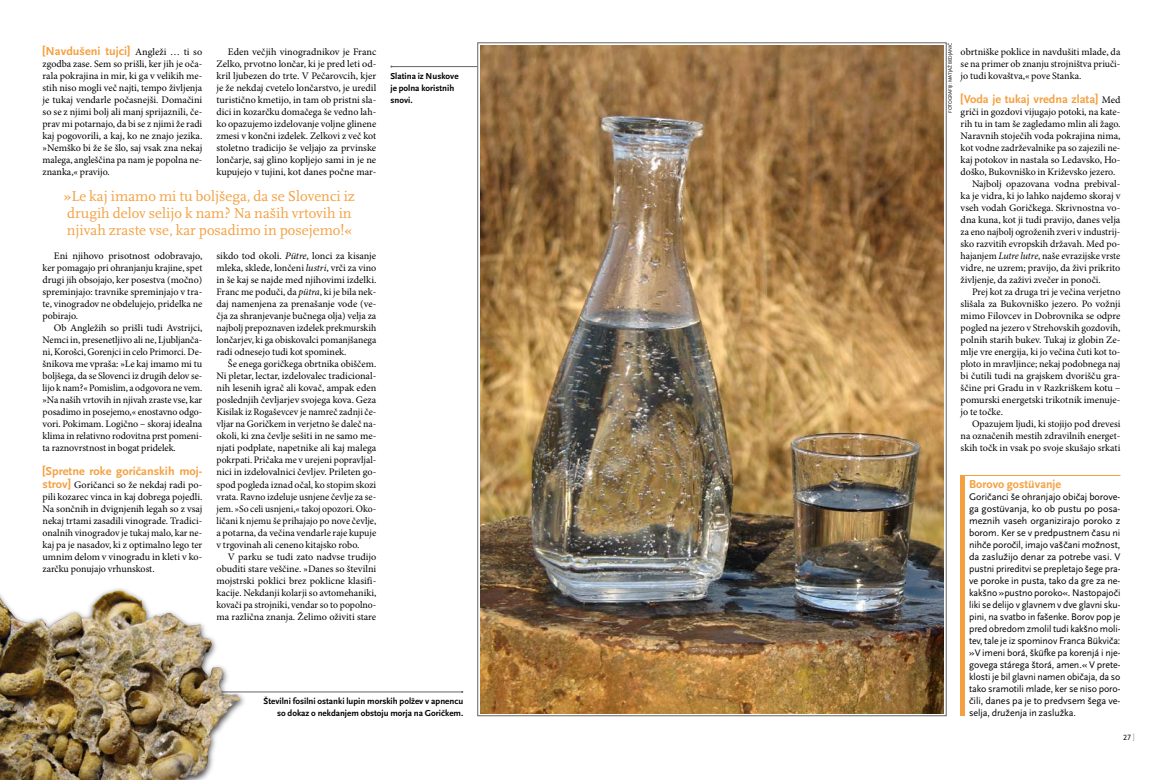
<style>
.page{position:relative;width:1163px;height:780px;background:#fff}
.page>*{position:absolute;margin:0;border:0;box-sizing:border-box;transform-origin:0 0}
.t1{font:15px/17px "Scala Pro";color:#f4a040}
.t2{font:700 12px "Scala Sans Pro";color:#f4a040}
.t3{font:10px/12px "Minion Pro";color:#000;text-align:justify}
.t4{font:10px/12px "Scala Sans Pro";letter-spacing:-.01em;color:#000;text-align:justify}
.t5{font:700 9px/12px "Scala Sans Pro";color:#000;text-align:right}
.t6{font:8px "Scala Sans Pro";color:#000}
.t7{font:5px "Scala Sans Pro";letter-spacing:-.01em;color:#000}
.s1{font-family:"Minion Pro";font-weight:400;font-size:10px;color:#000}
.s2{font-family:"Scala Sans Pro";font-weight:700;font-size:12px;color:#f4a040}
.s3{font-style:italic}
.s4{color:#9c9d9f}
</style>
<div class="page">
<hr style="left:216px;top:691px;width:246px;height:1px;background:#646567">
<img style="left:480px;top:45px;width:463px;height:668px">
<div style="left:0;top:586px;width:247px;height:194px;background:#000;opacity:.75"></div>
<img style="left:0;top:590px;width:212px;height:88px">
<hr style="left:960px;top:475px;width:4px;height:241px;background:#f4a040">
<hr style="left:960px;top:475px;width:160px;height:1px;background:#f4a040">
<hr style="left:391px;top:66px;width:86px;height:1px;background:#646567">
<p class="t2" style="left:43px;top:44px;width:161px">[Navdušeni tujci] <span class="s1">Angleži … ti so</span></p>
<p class="t3" style="left:43px;top:58px;width:161px">zgodba zase. Sem so prišli, ker jih je oča&shy;rala pokrajina in mir, ki ga v velikih me&shy;stih niso mogli več najti, tempo življenja je tukaj vendarle počasnejši. Domačini so se z njimi bolj ali manj sprijaznili, če&shy;prav mi potarnajo, da bi se z njimi že radi kaj pogovorili, a kaj, ko ne znajo jezika. »Nemško bi že še šlo, saj vsak zna nekaj malega, angleščina pa nam je popolna ne&shy;znanka,« pravijo.</p>
<p class="t3" style="left:216px;top:46px;width:161px;text-indent:11px">Eden večjih vinogradnikov je Franc Zelko, prvotno lončar, ki je pred leti od&shy;kril ljubezen do trte. V Pečarovcih, kjer je že nekdaj cvetelo lončarstvo, je uredil turistično kmetijo, in tam ob pristni sla&shy;dici in kozarčku domačega še vedno lah&shy;ko opazujemo izdelovanje voljne glinene zmesi v končni izdelek. Zelkovi z več kot stoletno tradicijo še veljajo za prvinske lončarje, saj glino kopljejo sami in je ne kupujejo v tujini, kot danes počne mar-</p>
<h1 class="t1" style="left:64px;top:187px;width:292px">»Le kaj imamo mi tu boljšega, da se Slovenci iz drugih delov selijo k nam? Na naših vrtovih in njivah zraste vse, kar posadimo in posejemo!«</h1>
<p class="t3" style="left:43px;top:250px;width:161px;text-indent:11px">Eni njihovo prisotnost odobravajo, ker pomagajo pri ohranjanju krajine, spet drugi jih obsojajo, ker posestva (močno) spreminjajo: travnike spreminjajo v tra&shy;te, vinogradov ne obdelujejo, pridelka ne pobirajo.</p>
<p class="t3" style="left:43px;top:322px;width:161px;text-indent:11px">Ob Angležih so prišli tudi Avstrijci, Nemci in, presenetljivo ali ne, Ljubljanča&shy;ni, Korošci, Gorenjci in celo Primorci. De&shy;šnikova me vpraša: »Le kaj imamo mi tu boljšega, da se Slovenci iz drugih delov se&shy;lijo k nam?« Pomislim, a odgovora ne vem. »Na naših vrtovih in njivah zraste vse, kar posadimo in posejemo,« enostavno odgo&shy;vori. Pokimam. Logično – skoraj idealna klima in relativno rodovitna prst pomeni&shy;ta raznovrstnost in bogat pridelek.</p>
<p class="t2" style="left:43px;top:464px;width:161px">[Spretne roke goričanskih moj-</p>
<p class="t3" style="left:43px;top:478px;width:161px"><span class="s2">strov]</span> Goričanci so že nekdaj radi po&shy;pili kozarec vinca in kaj dobrega pojedli.<br>Na sončnih in dvignjenih legah so z vsaj nekaj trtami zasadili vinograde. Tradici&shy;onalnih vinogradov je tukaj malo, kar ne&shy;kaj pa je nasadov, ki z optimalno lego ter umnim delom v vinogradu in kleti v ko&shy;zarčku ponujajo vrhunskost.</p>
<p class="t3" style="left:216px;top:250px;width:161px">sikdo tod okoli. <span class="s3">Pütre</span>, lonci za kisanje mleka, sklede, lončeni <span class="s3">lustri</span>, vrči za vino in še kaj se najde med njihovimi izdelki.<br>Franc me poduči, da <span class="s3">pütra</span>, ki je bila nek&shy;daj namenjena za prenašanje vode (ve&shy;čja za shranjevanje bučnega olja) velja za najbolj prepoznaven izdelek prekmurskih lončarjev, ki ga obiskovalci pomanjšanega radi odnesejo tudi kot spominek.</p>
<p class="t3" style="left:216px;top:358px;width:161px;text-indent:11px">Še enega goričkega obrtnika obiščem.<br>Ni pletar, lectar, izdelovalec tradicional&shy;nih lesenih igrač ali kovač, ampak eden poslednjih čevljarjev svojega kova. Geza Kisilak iz Rogaševcev je namreč zadnji če&shy;vljar na Goričkem in verjetno še daleč na&shy;okoli, ki zna čevlje sešiti in ne samo me&shy;njati podplate, napetnike ali kaj malega pokrpati. Pričaka me v urejeni popravljal&shy;nici in izdelovalnici čevljev. Prileten go&shy;spod pogleda iznad očal, ko stopim skozi vrata. Ravno izdeluje usnjene čevlje za se&shy;jem. »So celi usnjeni,« takoj opozori. Oko&shy;ličani k njemu še prihajajo po nove čevlje, a potarna, da večina vendarle raje kupuje v trgovinah ali ceneno kitajsko robo.</p>
<p class="t3" style="left:216px;top:551px;width:161px;text-indent:11px">V parku se tudi zato nadvse trudijo obuditi stare veščine. »Danes so številni mojstrski poklici brez poklicne klasifi&shy;kacije. Nekdanji kolarji so avtomehaniki, kovači pa strojniki, vendar so to popolno&shy;ma različna znanja. Želimo oživiti stare</p>
<p class="t5" style="left:390px;top:70px;width:70px;text-align:left">Slatina iz Nuskove je polna koristnih snovi.</p>
<p class="t5" style="left:263px;top:695px;width:201px">Številni fosilni ostanki lupin morskih polžev v apnencu so dokaz o nekdanjem obstoju morja na Goričkem.</p>
<p class="t7" style="left:947px;top:113px;width:72px;rotate:-90deg">FOTOGRAFIJi : Matjaž Bedjani č</p>
<p class="t3" style="left:960px;top:46px;width:161px">obrtniške poklice in navdušiti mlade, da se na primer ob znanju strojništva priuči&shy;jo tudi kovaštva,« pove Stanka.</p>
<p class="t2" style="left:960px;top:92px;width:161px">[Voda je tukaj vredna zlata] <span class="s1">Med</span></p>
<p class="t3" style="left:960px;top:106px;width:161px">griči in gozdovi vijugajo potoki, na kate-</p>
<p class="t3" style="left:960px;top:118px;width:161px">rih tu in tam še zagledamo mlin ali žago.</p>
<p class="t3" style="left:960px;top:130px;width:161px">Naravnih stoječih voda pokrajina nima,</p>
<p class="t3" style="left:960px;top:142px;width:161px">kot vodne zadrževalnike pa so zajezili ne-</p>
<p class="t3" style="left:960px;top:154px;width:161px">kaj potokov in nastala so Ledavsko, Ho-</p>
<p class="t3" style="left:960px;top:166px;width:156px">doško, Bukovniško in Križevsko jezero.</p>
<p class="t3" style="left:971px;top:178px;width:150px">Najbolj opazovana vodna prebival-</p>
<p class="t3" style="left:960px;top:190px;width:161px">ka je vidra, ki jo lahko najdemo skoraj v</p>
<p class="t3" style="left:960px;top:202px;width:161px">vseh vodah Goričkega. Skrivnostna vo-</p>
<p class="t3" style="left:960px;top:214px;width:161px">dna kuna, kot ji tudi pravijo, danes velja</p>
<p class="t3" style="left:960px;top:226px;width:161px">za eno najbolj ogroženih zveri v industrij-</p>
<p class="t3" style="left:960px;top:238px;width:161px">sko razvitih evropskih državah. Med po-</p>
<p class="t3" style="left:960px;top:250px;width:161px">hajanjem <span class="s3">Lutre lutre</span>, naše evrazijske vrste</p>
<p class="t3" style="left:960px;top:262px;width:161px">vidre, ne uzrem; pravijo, da živi prikrito</p>
<p class="t3" style="left:960px;top:274px;width:142px">življenje, da zaživi zvečer in ponoči.</p>
<p class="t3" style="left:971px;top:286px;width:150px">Prej kot za druga tri je večina verjetno</p>
<p class="t3" style="left:960px;top:298px;width:161px">slišala za Bukovniško jezero. Po vožnji</p>
<p class="t3" style="left:960px;top:310px;width:161px">mimo Filovcev in Dobrovnika se odpre</p>
<p class="t3" style="left:960px;top:322px;width:161px">pogled na jezero v Strehovskih gozdovih,</p>
<p class="t3" style="left:960px;top:334px;width:161px">polnih starih bukev. Tukaj iz globin Ze-</p>
<p class="t3" style="left:960px;top:346px;width:161px">mlje vre energija, ki jo večina čuti kot to-</p>
<p class="t3" style="left:960px;top:358px;width:161px">ploto in mravljince; nekaj podobnega naj</p>
<p class="t3" style="left:960px;top:370px;width:161px">bi čutili tudi na grajskem dvorišču gra-</p>
<p class="t3" style="left:960px;top:382px;width:161px">ščine pri Gradu in v Razkriškem kotu –</p>
<p class="t3" style="left:960px;top:394px;width:161px">pomurski energetski trikotnik imenuje-</p>
<p class="t3" style="left:960px;top:406px;width:44px">jo te točke.</p>
<p class="t3" style="left:971px;top:418px;width:150px">Opazujem ljudi, ki stojijo pod drevesi</p>
<p class="t3" style="left:960px;top:430px;width:161px">na označenih mestih zdravilnih energet-</p>
<p class="t3" style="left:960px;top:442px;width:161px">skih točk in vsak po svoje skušajo srkati</p>
<p class="t2" style="left:969px;top:476px;width:93px">Borovo gostüvanje</p>
<p class="t4" style="left:969px;top:490px;width:153px">Goričanci še ohranjajo običaj borove&shy;ga gostüvanja, ko ob pustu po posa&shy;meznih vaseh organizirajo poroko z borom. Ker se v predpustnem času ni nihče poročil, imajo vaščani možnost, da zaslužijo denar za potrebe vasi. V pustni prireditvi se prepletajo šege pra&shy;ve poroke in pusta, tako da gre za ne&shy;kakšno »pustno poroko«. N astopajoči liki se delijo v glavnem v dve glavni sku&shy;pini, na svatbo in fašenke. Borov pop je pred obredom zmolil tudi kakšno moli&shy;tev, tale je iz spominov Franca Bükviča: »V imeni borá, šküfke pa korenjá i nje&shy;govega stárega štorá, amen.« V prete&shy;klosti je bil glavni namen običaja, da so tako sramotili mlade, ker se niso poro&shy;čili, danes pa je to predvsem šega ve&shy;selja, druženja in zaslužka.</p>
<p class="t6" style="left:1123px;top:732px;width:13px">27<span class="s4">]</span></p>
</div>
